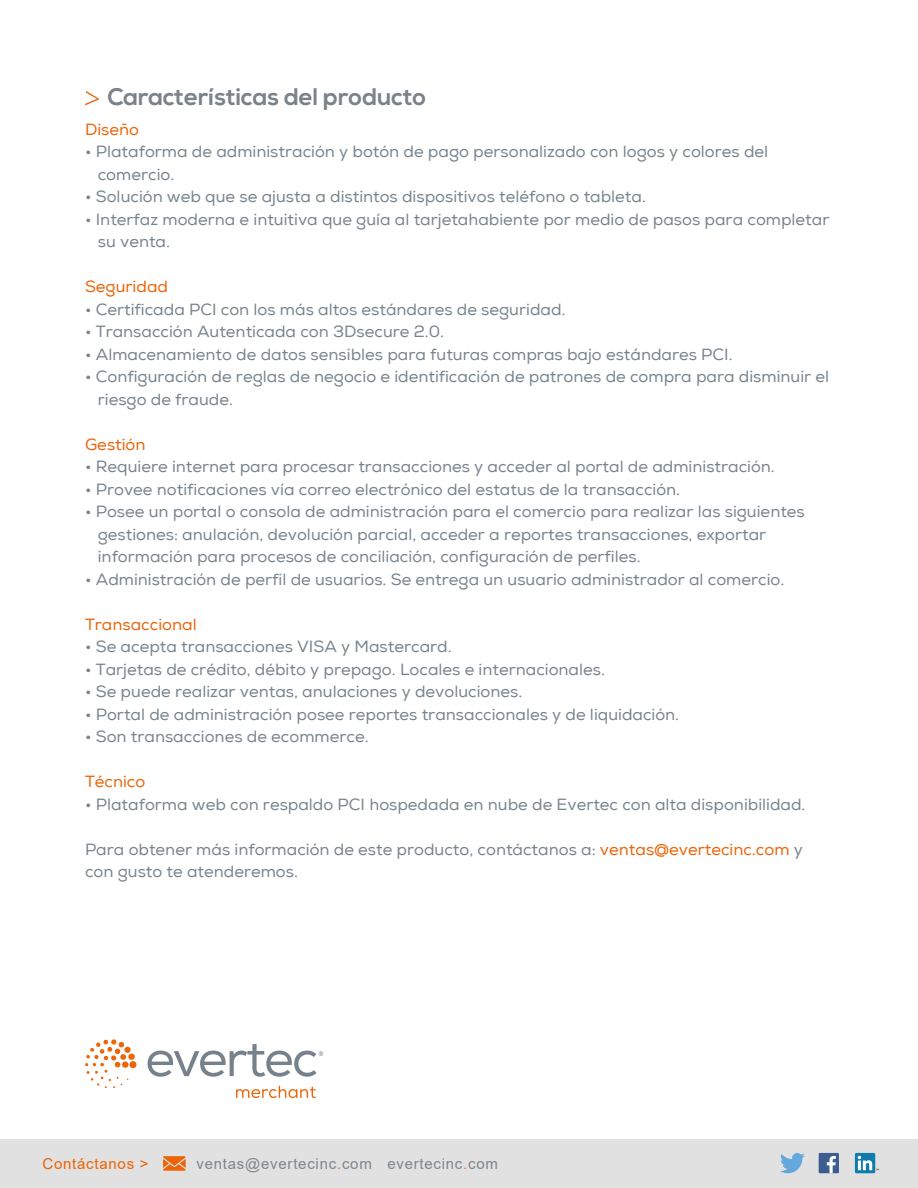
<style>
.page{position:relative;width:918px;height:1188px;background:#fff}
.page>*{position:absolute;margin:0;border:0;box-sizing:border-box;transform-origin:0 0}
.t1{font:700 24px "Nexa";color:#7a828a}
.t2{font:16.5px/22.5px "Nexa";color:#78848d}
.t3{font:16.5px "Nexa";color:#ec6408}
.t4{font:15px "Arial";letter-spacing:.05em;color:#7e858c}
.t5{font:15px "Arial";letter-spacing:.05em;color:#ec6408}
.s1{color:#ec6408}
.s2{color:#ed6e26}
</style>
<div class="page">
<div style="left:0;top:1140px;width:918px;height:48px;background:#e0e1e0"></div>
<div style="left:819px;top:1153px;width:20px;height:20px;background:#3d5d90"></div>
<svg style="left:827px;top:1156px;width:9px;height:17px"></svg>
<svg style="left:855px;top:1153px;width:20px;height:20px"></svg>
<svg style="left:858px;top:1156px;width:21px;height:14px"></svg>
<svg style="left:780px;top:1153px;width:25px;height:20px"></svg>
<svg style="left:163px;top:1156px;width:23px;height:15px"></svg>
<svg style="left:85px;top:91px;width:14px;height:14px"></svg>
<svg style="left:148px;top:1044px;width:175px;height:33px"></svg>
<svg style="left:85px;top:1039px;width:52px;height:49px"></svg>
<svg style="left:236px;top:1086px;width:80px;height:12px"></svg>
<h1 class="t1" style="left:108px;top:83px;width:320px">Características del producto</h1>
<p class="t3" style="left:85px;top:119px;width:56px">Diseño</p>
<p class="t2" style="left:98px;top:140px;width:672px;text-indent:-13px">• Plataforma de administración y botón de pago personalizado con logos y colores del comercio.</p>
<p class="t2" style="left:85px;top:185px;width:562px">• Solución web que se ajusta a distintos dispositivos teléfono o tableta.</p>
<p class="t2" style="left:98px;top:208px;width:733px;text-indent:-13px">• Interfaz moderna e intuitiva que guía al tarjetahabiente por medio de pasos para completar su venta.</p>
<p class="t3" style="left:85px;top:277px;width:85px">Seguridad</p>
<p class="t2" style="left:85px;top:298px;width:482px">• Certificada PCI con los más altos estándares de seguridad.</p>
<p class="t2" style="left:85px;top:320px;width:361px">• Transacción Autenticada con 3Dsecure 2.0.</p>
<p class="t2" style="left:85px;top:343px;width:649px">• Almacenamiento de datos sensibles para futuras compras bajo estándares PCI.</p>
<p class="t2" style="left:98px;top:366px;width:733px;text-indent:-13px">• Configuración de reglas de negocio e identificación de patrones de compra para disminuir el riesgo de fraude.</p>
<p class="t3" style="left:85px;top:434px;width:62px">Gestión</p>
<p class="t2" style="left:85px;top:456px;width:691px">• Requiere internet para procesar transacciones y acceder al portal de administración.</p>
<p class="t2" style="left:85px;top:478px;width:597px">• Provee notificaciones vía correo electrónico del estatus de la transacción.</p>
<p class="t2" style="left:98px;top:501px;width:709px;text-indent:-13px">• Posee un portal o consola de administración para el comercio para realizar las siguientes gestiones: anulación, devolución parcial, acceder a reportes transacciones, exportar información para procesos de conciliación, configuración de perfiles.</p>
<p class="t2" style="left:85px;top:568px;width:701px">• Administración de perfil de usuarios. Se entrega un usuario administrador al comercio.</p>
<p class="t3" style="left:85px;top:614px;width:113px">Transaccional</p>
<p class="t2" style="left:85px;top:636px;width:368px">• Se acepta transacciones VISA y Mastercard.</p>
<p class="t2" style="left:85px;top:658px;width:521px">• Tarjetas de crédito, débito y prepago. Locales e internacionales.</p>
<p class="t2" style="left:85px;top:681px;width:439px">• Se puede realizar ventas, anulaciones y devoluciones.</p>
<p class="t2" style="left:85px;top:703px;width:596px">• Portal de administración posee reportes transaccionales y de liquidación.</p>
<p class="t2" style="left:85px;top:726px;width:285px">• Son transacciones de ecommerce.</p>
<p class="t3" style="left:85px;top:772px;width:62px">Técnico</p>
<p class="t2" style="left:85px;top:793px;width:722px">• Plataforma web con respaldo PCI hospedada en nube de Evertec con alta disponibilidad.</p>
<p class="t2" style="left:85px;top:838px;width:719px">Para obtener más información de este producto, contáctanos a: <span class="s1">ventas@evertecinc.com</span> y con gusto te atenderemos.</p>
<p class="t5" style="left:43px;top:1153px;width:108px">Contáctanos &gt;</p>
<p class="t4" style="left:197px;top:1153px;width:303px">ventas@evertecinc<span class="s2">.</span>com evertecinc<span class="s2">.</span>com</p>
</div>
